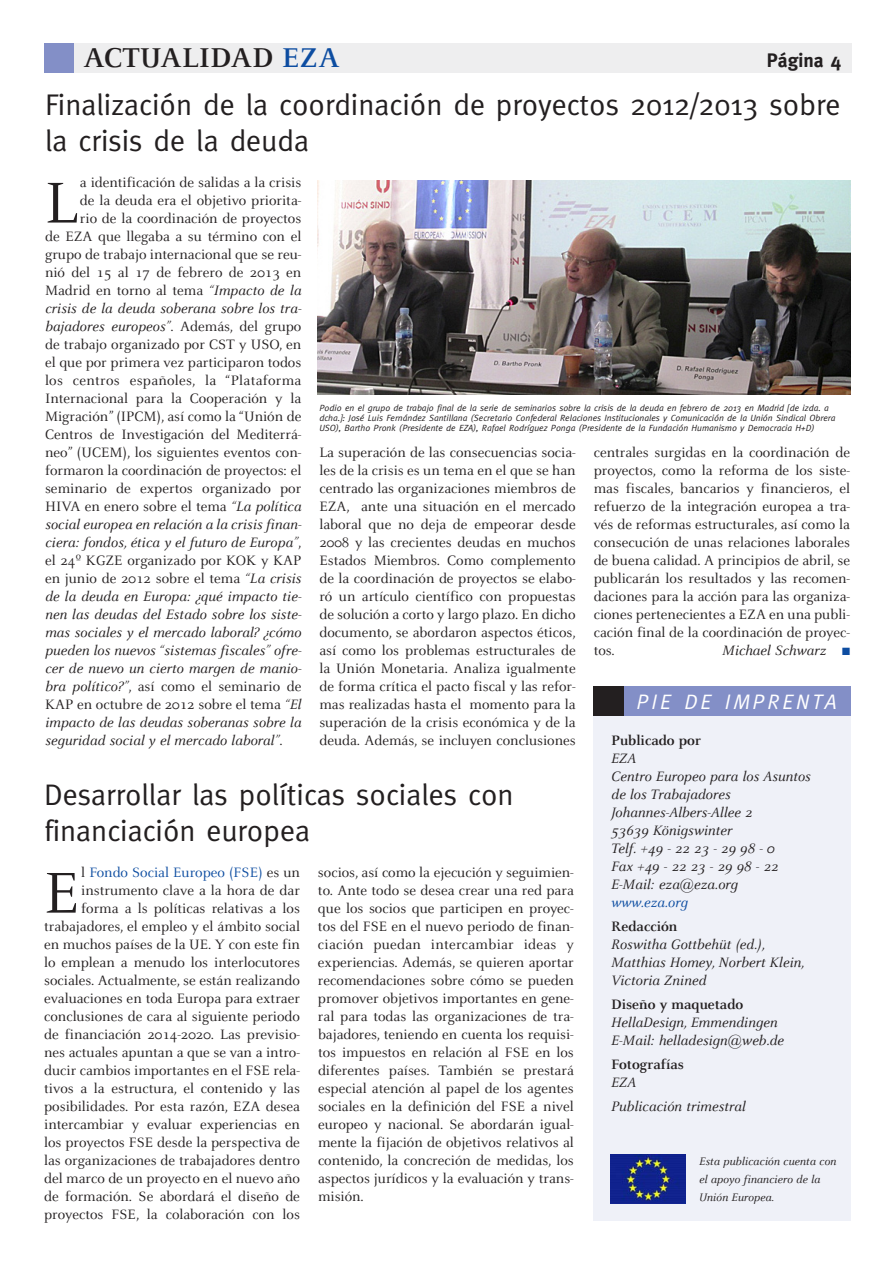
<style>
.page{position:relative;width:893px;height:1263px;background:#fff}
.page>*{position:absolute;margin:0;border:0;box-sizing:border-box;transform-origin:0 0}
.t1{font:63.45px "Celeste";color:#231f20}
.t2{font:30px/36px "Meta";color:#231f20}
.t3{font:700 30px "Celeste";color:#231f20}
.t4{font:italic 21px "Meta";letter-spacing:.14em;color:#fff}
.t5{font:700 19.5px "Meta";color:#231f20}
.t6{font:15px/18px "Celeste";color:#231f20;text-align:justify}
.t7{font:italic 15px/18px "Celeste";color:#231f20}
.t8{font:700 15px "Celeste";color:#231f20}
.t9{font:15px "Celeste";letter-spacing:.02em;color:#231f20}
.t10{font:italic 15px "Celeste";color:#0d4da1}
.t11{font:italic 12px/18px "Celeste";color:#231f20}
.t12{font:italic 9px/9.9px "Meta";color:#231f20}
.s1{color:#0d4da1}
.s2{font-style:italic}
.s3{font-style:normal}
</style>
<div class="page">
<img style="left:318px;top:180px;width:533px;height:214px">
<div style="left:44px;top:44px;width:808px;height:29px;background:#eeeeef"></div>
<div style="left:44px;top:44px;width:29px;height:29px;background:#838fc7"></div>
<div style="left:593px;top:688px;width:257px;height:532px;background:#eff1f8"></div>
<div style="left:593px;top:687px;width:257px;height:29px;background:#838fc7"></div>
<div style="left:593px;top:687px;width:30px;height:29px;background:#231f20"></div>
<img style="left:610px;top:1155px;width:76px;height:48px">
<h2 class="t3" style="left:84px;top:39px;width:258px">ACTUALIDAD <span class="s1">EZA</span></h2>
<h3 class="t5" style="left:767px;top:49px;width:76px">Página 4</h3>
<h2 class="t2" style="left:45px;top:86px;width:797px">Finalización de la coordinación de proyectos 2012/2013 sobre la crisis de la deuda</h2>
<p class="t6" style="left:80px;top:172px;width:223px">a identificación de salidas a la crisis</p>
<p class="t6" style="left:80px;top:190px;width:223px">de la deuda era el objetivo priorita-</p>
<p class="t6" style="left:80px;top:208px;width:223px">rio de la coordinación de proyectos</p>
<p class="t6" style="left:45px;top:226px;width:258px">de EZA que llegaba a su término con el</p>
<p class="t6" style="left:45px;top:244px;width:258px">grupo de trabajo internacional que se reu-</p>
<p class="t6" style="left:45px;top:262px;width:258px">nió del 15 al 17 de febrero de 2013 en</p>
<p class="t6" style="left:45px;top:280px;width:258px">Madrid en torno al tema <span class="s2">“Impacto de la</span></p>
<p class="t7" style="left:45px;top:298px;width:258px">crisis de la deuda soberana sobre los tra-</p>
<p class="t7" style="left:45px;top:316px;width:258px">bajadores europeos”<span class="s3">. Además, del grupo</span></p>
<p class="t6" style="left:45px;top:334px;width:258px">de trabajo organizado por CST y USO, en</p>
<p class="t6" style="left:45px;top:352px;width:258px">el que por primera vez participaron todos</p>
<p class="t9" style="left:45px;top:371px;width:258px">los centros españoles, la “Plataforma</p>
<p class="t6" style="left:45px;top:388px;width:258px">Internacional para la Cooperación y la</p>
<p class="t6" style="left:45px;top:406px;width:258px">Migración” (IPCM), así como la “Unión de</p>
<p class="t6" style="left:45px;top:424px;width:258px">Centros de Investigación del Mediterrá-</p>
<p class="t6" style="left:45px;top:442px;width:258px">neo” (UCEM), los siguientes eventos con-</p>
<p class="t6" style="left:45px;top:460px;width:258px">formaron la coordinación de proyectos: el</p>
<p class="t6" style="left:45px;top:478px;width:258px">seminario de expertos organizado por</p>
<p class="t6" style="left:45px;top:496px;width:258px">HIVA en enero sobre el tema <span class="s2">“La política</span></p>
<p class="t7" style="left:45px;top:514px;width:258px">social europea en relación a la crisis finan-</p>
<p class="t7" style="left:45px;top:532px;width:258px">ciera: fondos, ética y el futuro de Europa”<span class="s3">,</span></p>
<p class="t6" style="left:45px;top:550px;width:258px">el 24º KGZE organizado por KOK y KAP</p>
<p class="t6" style="left:45px;top:568px;width:258px">en junio de 2012 sobre el tema <span class="s2">“La crisis</span></p>
<p class="t7" style="left:45px;top:586px;width:258px">de la deuda en Europa: ¿qué impacto tie-</p>
<p class="t7" style="left:45px;top:604px;width:258px">nen las deudas del Estado sobre los siste-</p>
<p class="t7" style="left:45px;top:622px;width:258px">mas sociales y el mercado laboral? ¿cómo</p>
<p class="t7" style="left:45px;top:640px;width:258px">pueden los nuevos “sistemas fiscales” ofre-</p>
<p class="t7" style="left:45px;top:658px;width:258px">cer de nuevo un cierto margen de manio-</p>
<p class="t6" style="left:45px;top:676px;width:258px"><span class="s2">bra político?”</span>, así como el seminario de</p>
<p class="t6" style="left:45px;top:694px;width:258px">KAP en octubre de 2012 sobre el tema <span class="s2">“El</span></p>
<p class="t7" style="left:45px;top:712px;width:258px">impacto de las deudas soberanas sobre la</p>
<p class="t7" style="left:45px;top:730px;width:239px">seguridad social y el mercado laboral”<span class="s3">.</span></p>
<h1 class="t1" style="left:45px;top:164px;width:35px">L</h1>
<p class="t12" style="left:319px;top:403px;width:518px">Podio en el grupo de trabajo final de la serie de seminarios sobre la crisis de la deuda en febrero de 2013 en Madrid [de izda. a dcha.]: José Luis Fernández Santillana (Secretario Confederal Relaciones Institucionales y Comunicación de la Unión Sindical Obrera<br>USO), Bartho Pronk (Presidente de EZA), Rafael Rodríguez Ponga (Presidente de la Fundación Humanismo y Democracia H+D)</p>
<p class="t6" style="left:319px;top:442px;width:258px">La superación de las consecuencias socia&shy;les de la crisis es un tema en el que se han centrado las organizaciones miembros de EZA, ante una situación en el mercado laboral que no deja de empeorar desde 2008 y las crecientes deudas en muchos Estados Miembros. Como complemento de la coordinación de proyectos se elabo&shy;ró un artículo científico con propuestas de solución a corto y largo plazo. En dicho documento, se abordaron aspectos éticos, así como los problemas estructurales de la Unión Monetaria. Analiza igualmente de forma crítica el pacto fiscal y las refor&shy;mas realizadas hasta el momento para la superación de la crisis económica y de la deuda. Además, se incluyen conclusiones</p>
<p class="t6" style="left:594px;top:442px;width:258px">centrales surgidas en la coordinación de proyectos, como la reforma de los siste&shy;mas fiscales, bancarios y financieros, el refuerzo de la integración europea a tra&shy;vés de reformas estructurales, así como la consecución de unas relaciones laborales de buena calidad. A principios de abril, se publicarán los resultados y las recomen&shy;daciones para la acción para las organiza&shy;ciones pertenecientes a EZA en una publi&shy;cación final de la coordinación de proyec&shy;tos.</p>
<p class="t7" style="left:722px;top:640px;width:129px">Michael Schwarz <span class="s1">■</span></p>
<h3 class="t4" style="left:637px;top:689px;width:202px">PIE DE IMPRENTA</h3>
<p class="t8" style="left:611px;top:731px;width:91px">Publicado por</p>
<p class="t7" style="left:611px;top:748px;width:201px">EZA<br>Centro Europeo para los Asuntos de los Trabajadores<br>Johannes-Albers-Allee 2<br>53639 Königswinter<br>Telf. +49 - 22 23 - 29 98 - 0<br>Fax +49 - 22 23 - 29 98 - 22<br>E-Mail: eza@eza.org</p>
<p class="t10" style="left:611px;top:893px;width:78px">www.eza.org</p>
<p class="t8" style="left:611px;top:917px;width:68px">Redacción</p>
<p class="t7" style="left:611px;top:934px;width:195px">Roswitha Gottbehüt (ed.),<br>Matthias Homey, Norbert Klein,<br>Victoria Znined</p>
<p class="t8" style="left:611px;top:995px;width:134px">Diseño y maquetado</p>
<p class="t7" style="left:611px;top:1012px;width:174px">HellaDesign, Emmendingen<br>E-Mail: helladesign@web.de</p>
<p class="t8" style="left:611px;top:1055px;width:74px">Fotografías</p>
<p class="t7" style="left:611px;top:1069px;width:136px;line-height:24px">EZA<br>Publicación trimestral</p>
<h2 class="t2" style="left:44px;top:776px;width:471px">Desarrollar las políticas sociales con financiación europea</h2>
<h1 class="t1" style="left:44px;top:854px;width:37px">E</h1>
<p class="t6" style="left:44px;top:862px;width:257px;text-align:right">l <span class="s1">Fondo Social Europeo (FSE)</span> es un instrumento clave a la hora de dar forma a ls políticas relativas a los trabajadores, el empleo y el ámbito social en muchos países de la UE. Y con este fin lo emplean a menudo los interlocutores sociales. Actualmente, se están realizando evaluaciones en toda Europa para extraer conclusiones de cara al siguiente periodo de financiación 2014-2020. Las previsio&shy;nes actuales apuntan a que se van a intro&shy;ducir cambios importantes en el FSE rela&shy;tivos a la estructura, el contenido y las posibilidades. Por esta razón, EZA desea intercambiar y evaluar experiencias en los proyectos FSE desde la perspectiva de las organizaciones de trabajadores dentro del marco de un proyecto en el nuevo año de formación. Se abordará el diseño de proyectos FSE, la colaboración con los</p>
<p class="t6" style="left:318px;top:862px;width:257px">socios, así como la ejecución y seguimien&shy;to. Ante todo se desea crear una red para que los socios que participen en proyec&shy;tos del FSE en el nuevo periodo de finan&shy;ciación puedan intercambiar ideas y experiencias. Además, se quieren aportar recomendaciones sobre cómo se pueden promover objetivos importantes en gene&shy;ral para todas las organizaciones de tra&shy;bajadores, teniendo en cuenta los requisi&shy;tos impuestos en relación al FSE en los diferentes países. También se prestará especial atención al papel de los agentes sociales en la definición del FSE a nivel europeo y nacional. Se abordarán igual&shy;mente la fijación de objetivos relativos al contenido, la concreción de medidas, los aspectos jurídicos y la evaluación y trans&shy;misión.</p>
<p class="t11" style="left:699px;top:1151px;width:139px">Esta publicación cuenta con el apoyo financiero de la<br>Unión Europea.</p>
</div>
